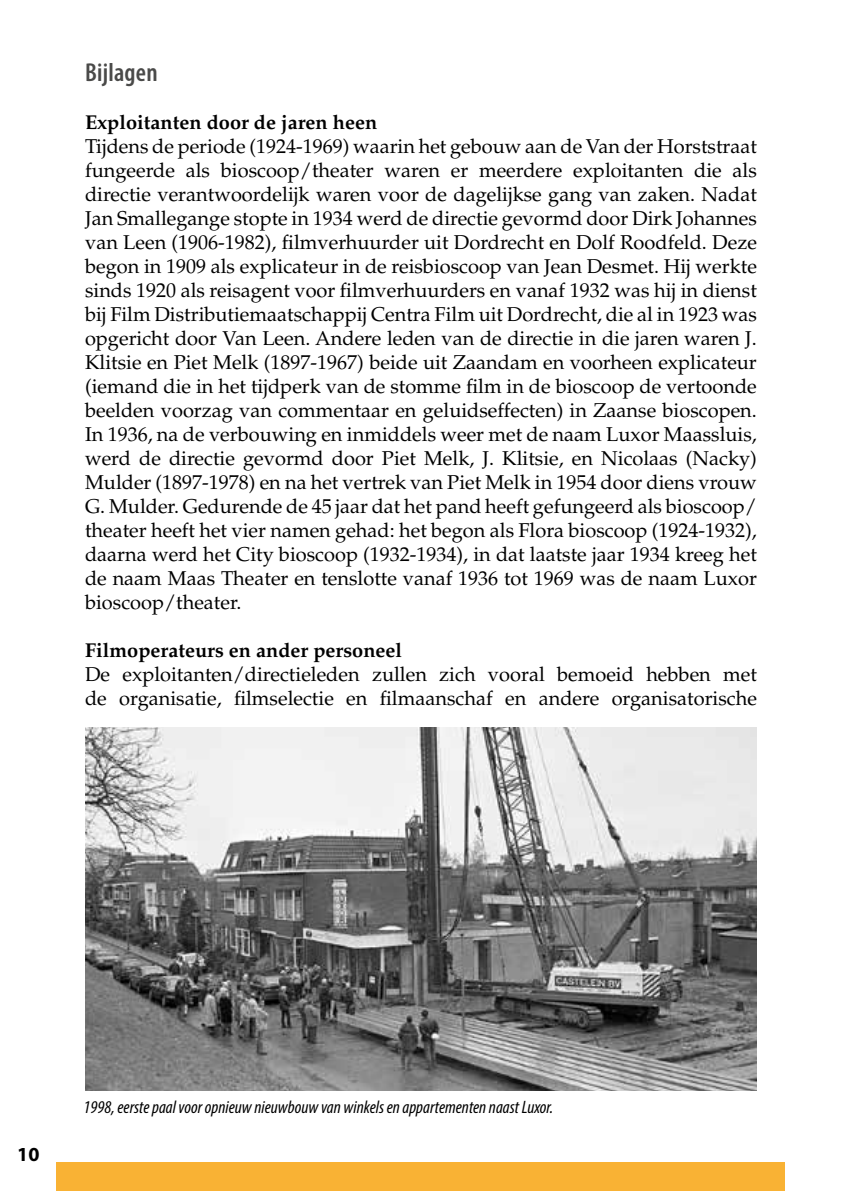
<style>
.page{position:relative;width:842px;height:1191px;background:#fff}
.page>*{position:absolute;margin:0;border:0;box-sizing:border-box;transform-origin:0 0}
.t1{font:600 condensed 26px "Myriad Pro";letter-spacing:.01em;color:#4a4a49}
.t2{font:20px/24px "Palatino LT Std";color:#000;text-align:justify}
.t3{font:20px "Palatino LT Std Bold 2";color:#000}
.t4{font:700 20px "Myriad Pro";color:#000}
.t5{font:italic condensed 18px "Myriad Pro";color:#000}
</style>
<div class="page">
<div style="left:57px;top:1162px;width:728px;height:29px;background:#f9b234"></div>
<img style="left:85px;top:728px;width:672px;height:362px">
<h1 class="t1" style="left:85px;top:56px;width:74px">Bijlagen</h1>
<p class="t3" style="left:85px;top:110px;width:294px">Exploitanten door de jaren heen</p>
<p class="t2" style="left:85px;top:134px;width:673px">Tijdens de periode (1924-1969) waarin het gebouw aan de Van der Horststraat fungeerde als bioscoop/theater waren er meerdere exploitanten die als directie verantwoordelijk waren voor de dagelijkse gang van zaken. Nadat Jan Smallegange stopte in 1934 werd de directie gevormd door Dirk Johannes van Leen (1906-1982), filmverhuurder uit Dordrecht en Dolf Roodfeld. Deze begon in 1909 als explicateur in de reisbioscoop van Jean Desmet. Hij werkte sinds 1920 als reisagent voor filmverhuurders en vanaf 1932 was hij in dienst bij Film Distributiemaatschappij Centra Film uit Dordrecht, die al in 1923 was opgericht door Van Leen. Andere leden van de directie in die jaren waren J.<br>Klitsie en Piet Melk (1897-1967) beide uit Zaandam en voorheen explicateur (iemand die in het tijdperk van de stomme film in de bioscoop de vertoonde beelden voorzag van commentaar en geluidseffecten) in Zaanse bioscopen.<br>In 1936, na de verbouwing en inmiddels weer met de naam Luxor Maassluis, werd de directie gevormd door Piet Melk, J. Klitsie, en Nicolaas (Nacky)<br>Mulder (1897-1978) en na het vertrek van Piet Melk in 1954 door diens vrouw G. Mulder. Gedurende de 45 jaar dat het pand heeft gefungeerd als bioscoop/ theater heeft het vier namen gehad: het begon als Flora bioscoop (1924-1932), daarna werd het City bioscoop (1932-1934), in dat laatste jaar 1934 kreeg het de naam Maas Theater en tenslotte vanaf 1936 tot 1969 was de naam Luxor bioscoop/theater.</p>
<p class="t3" style="left:85px;top:638px;width:319px">Filmoperateurs en ander personeel</p>
<p class="t2" style="left:85px;top:662px;width:673px">De exploitanten/directieleden zullen zich vooral bemoeid hebben met de organisatie, filmselectie en filmaanschaf en andere organisatorische</p>
<p class="t4" style="left:17px;top:1140px;width:24px">10</p>
<p class="t5" style="left:84px;top:1096px;width:471px">1998, eerste paal voor opnieuw nieuwbouw van winkels en appartementen naast Luxor.</p>
</div>
